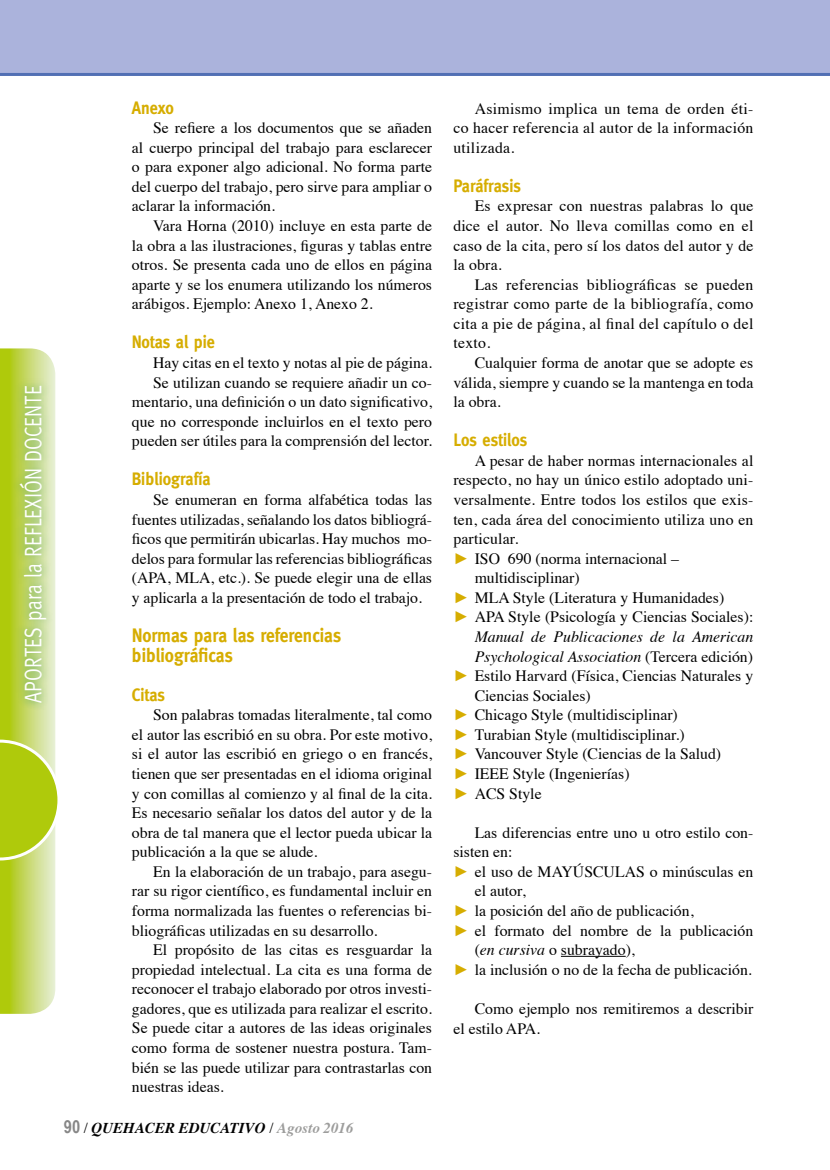
<style>
.page{position:relative;width:830px;height:1170px;background:#fff}
.page>*{position:absolute;margin:0;border:0;box-sizing:border-box;transform-origin:0 0}
.t1{font:24px "Meta";color:#fff;scale:.8 1}
.t2{font:700 19.5px/19.5px "Meta";color:#d6ad00;scale:.9 1}
.t3{font:700 18px "Meta";color:#d6ad00;scale:.9 1}
.t4{font:15.75px/19.5px "Times";color:#000;text-align:justify}
.t5{font:italic 15.75px "Times";color:#000}
.t6{font:italic 700 15px "Times";color:#000}
.s1{font-family:"Arial Narrow";font-style:normal;font-size:18px;color:#878787}
.s2{font-weight:400;font-style:normal}
.s3{color:#9d9d9c}
.s4{font-family:"Arial";color:#d6ad00}
.s5{font-style:normal}
.s6{font-style:italic}
</style>
<div class="page">
<svg style="left:0;top:348px;width:58px;height:665px;background:#c4d757"></svg>
<div style="left:12px;top:378px;width:43px;height:333px;background:#007b3d;opacity:.6"></div>
<hr style="left:560px;top:955px;width:65px;height:1px;background:#000">
<div style="left:0;top:0;width:829px;height:76px;background:#abb3dc"></div>
<h1 class="t1" style="left:19px;top:702px;width:396px;rotate:-90deg">Aportes para la Reflexi ón Docente</h1>
<h1 class="t1" style="left:19px;top:830px;width:359px;rotate:-90deg">Área del Conocimiento Matemático</h1>
<p class="t3" style="left:132px;top:97px;width:48px">Anexo</p>
<p class="t4" style="left:132px;top:117px;width:301px;text-indent:21px">Se refiere a los documentos que se añaden al cuerpo principal del trabajo para esclarecer o para exponer algo adicional. No forma parte del cuerpo del trabajo, pero sirve para ampliar o aclarar la información.</p>
<p class="t4" style="left:132px;top:215px;width:301px;text-indent:21px">Vara Horna (2010) incluye en esta parte de la obra a las ilustraciones, figuras y tablas entre otros. Se presenta cada uno de ellos en página aparte y se los enumera utilizando los números arábigos. Ejemplo: Anexo 1, Anexo 2.</p>
<p class="t3" style="left:132px;top:332px;width:94px">Notas al pie</p>
<p class="t4" style="left:132px;top:351px;width:301px;text-align:right">Hay citas en el texto y notas al pie de página.<br>Se utilizan cuando se requiere añadir un co&shy;mentario, una definición o un dato significativo, que no corresponde incluirlos en el texto pero pueden ser útiles para la comprensión del lector.</p>
<p class="t3" style="left:132px;top:469px;width:89px">Bibliografía</p>
<p class="t4" style="left:132px;top:488px;width:301px;text-indent:21px">Se enumeran en forma alfabética todas las fuentes utilizadas, señalando los datos bibliográ&shy;ficos que permitirán ubicarlas. Hay muchos mo&shy;delos para formular las referencias bibliográficas (APA, MLA, etc.). Se puede elegir una de ellas y aplicarla a la presentación de todo el trabajo.</p>
<p class="t2" style="left:132px;top:625px;width:234px">Normas para las referencias bibliográficas</p>
<p class="t3" style="left:132px;top:684px;width:38px">Citas</p>
<p class="t4" style="left:132px;top:703px;width:301px;text-indent:21px">Son palabras tomadas literalmente, tal como el autor las escribió en su obra. Por este motivo, si el autor las escribió en griego o en francés, tienen que ser presentadas en el idioma original y con comillas al comienzo y al final de la cita.<br>Es necesario señalar los datos del autor y de la obra de tal manera que el lector pueda ubicar la publicación a la que se alude.</p>
<p class="t4" style="left:132px;top:860px;width:301px;text-indent:21px">En la elaboración de un trabajo, para asegu&shy;rar su rigor científico, es fundamental incluir en forma normalizada las fuentes o referencias bi&shy;bliográficas utilizadas en su desarrollo.</p>
<p class="t4" style="left:132px;top:938px;width:301px;text-indent:21px">El propósito de las citas es resguardar la propiedad intelectual. La cita es una forma de reconocer el trabajo elaborado por otros investi&shy;gadores, que es utilizada para realizar el escrito.<br>Se puede citar a autores de las ideas originales como forma de sostener nuestra postura. Tam&shy;bién se las puede utilizar para contrastarlas con nuestras ideas.</p>
<p class="t6" style="left:64px;top:1113px;width:291px"><span class="s1">90</span> <span class="s2">/</span> QUEHACER EDUCATIVO <span class="s2">/</span> <span class="s3">Agosto 2016</span></p>
<p class="t4" style="left:453px;top:97px;width:301px;text-indent:21px">Asimismo implica un tema de orden éti&shy;co hacer referencia al autor de la información utilizada.</p>
<p class="t3" style="left:453px;top:175px;width:77px">Paráfrasis</p>
<p class="t4" style="left:453px;top:195px;width:301px;text-indent:21px">Es expresar con nuestras palabras lo que dice el autor. No lleva comillas como en el caso de la cita, pero sí los datos del autor y de la obra.</p>
<p class="t4" style="left:453px;top:273px;width:301px;text-indent:21px">Las referencias bibliográficas se pueden registrar como parte de la bibliografía, como cita a pie de página, al final del capítulo o del texto.</p>
<p class="t4" style="left:453px;top:351px;width:301px;text-indent:21px">Cualquier forma de anotar que se adopte es válida, siempre y cuando se la mantenga en toda la obra.</p>
<p class="t3" style="left:453px;top:429px;width:84px">Los estilos</p>
<p class="t4" style="left:474px;top:449px;width:280px">A pesar de haber normas internacionales al</p>
<p class="t4" style="left:453px;top:469px;width:301px">respecto, no hay un único estilo adoptado uni-</p>
<p class="t4" style="left:453px;top:488px;width:301px">versalmente. Entre todos los estilos que exis-</p>
<p class="t4" style="left:453px;top:508px;width:301px">ten, cada área del conocimiento utiliza uno en</p>
<p class="t4" style="left:453px;top:527px;width:67px">particular.</p>
<p class="t4" style="left:453px;top:547px;width:227px"><span class="s4">►</span> ISO 690 (norma internacional –</p>
<p class="t4" style="left:474px;top:567px;width:107px">multidisciplinar)</p>
<p class="t4" style="left:453px;top:586px;width:272px"><span class="s4">►</span> MLA Style (Literatura y Humanidades)</p>
<p class="t4" style="left:453px;top:606px;width:301px"><span class="s4">►</span> APA Style (Psicología y Ciencias Sociales):</p>
<p class="t5" style="left:474px;top:623px;width:280px">Manual de Publicaciones de la American</p>
<p class="t5" style="left:474px;top:642px;width:280px">Psychological Association <span class="s5">(Tercera edición)</span></p>
<p class="t4" style="left:453px;top:664px;width:301px"><span class="s4">►</span> Estilo Harvard (Física, Ciencias Naturales y</p>
<p class="t4" style="left:474px;top:684px;width:117px">Ciencias Sociales)</p>
<p class="t4" style="left:453px;top:704px;width:226px"><span class="s4">►</span> Chicago Style (multidisciplinar)</p>
<p class="t4" style="left:453px;top:723px;width:233px"><span class="s4">►</span> Turabian Style (multidisciplinar.)</p>
<p class="t4" style="left:453px;top:743px;width:269px"><span class="s4">►</span> Vancouver Style (Ciencias de la Salud)</p>
<p class="t4" style="left:453px;top:762px;width:178px"><span class="s4">►</span> IEEE Style (Ingenierías)</p>
<p class="t4" style="left:453px;top:782px;width:90px"><span class="s4">►</span> ACS Style</p>
<p class="t4" style="left:474px;top:821px;width:280px">Las diferencias entre uno u otro estilo con-</p>
<p class="t4" style="left:453px;top:840px;width:61px">sisten en:</p>
<p class="t4" style="left:453px;top:860px;width:301px"><span class="s4">►</span> el uso de MAYÚSCULAS o minúsculas en</p>
<p class="t4" style="left:474px;top:880px;width:52px">el autor,</p>
<p class="t4" style="left:453px;top:899px;width:241px"><span class="s4">►</span> la posición del año de publicación,</p>
<p class="t4" style="left:453px;top:919px;width:301px"><span class="s4">►</span> el formato del nombre de la publicación</p>
<p class="t4" style="left:474px;top:938px;width:162px">(<span class="s6">en cursiva</span> o subrayado),</p>
<p class="t4" style="left:453px;top:958px;width:300px"><span class="s4">►</span> la inclusión o no de la fecha de publicación.</p>
<p class="t4" style="left:453px;top:997px;width:301px;text-indent:21px">Como ejemplo nos remitiremos a describir el estilo APA.</p>
</div>
